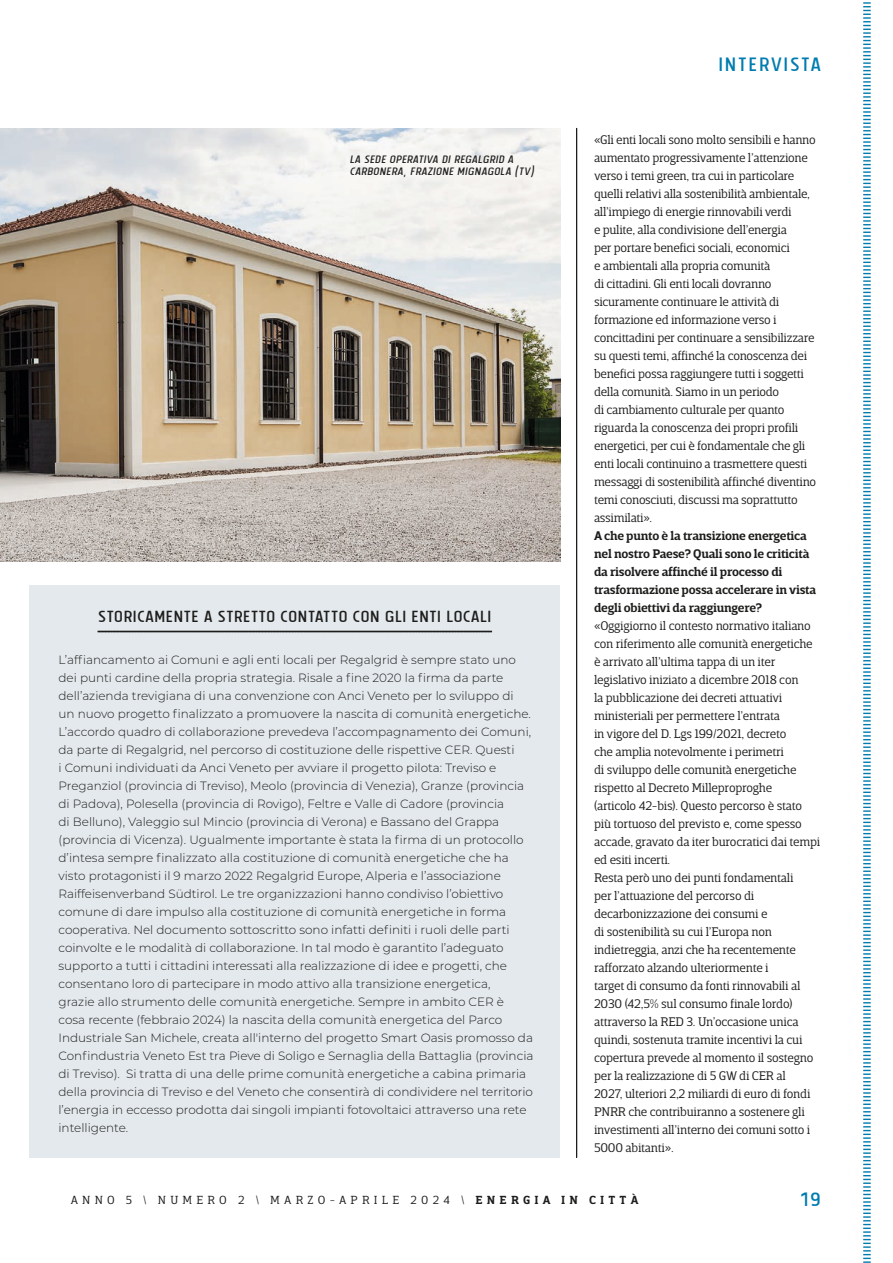
<style>
.page{position:relative;width:893px;height:1263px;background:#fff}
.page>*{position:absolute;margin:0;border:0;box-sizing:border-box;transform-origin:0 0}
.t1{font:27px "Tolyer Bookno.1";letter-spacing:.04em;color:#007cb0}
.t2{font:22.5px "Tolyer Bookno.1";color:#1d1d1b}
.t3{font:italic 15px/12px "Tolyer Bookno.1";color:#1d1d1b}
.t4{font:300 12.75px/18px "Breve Slab Text";letter-spacing:-.02em;color:#1d1d1b}
.t5{font:600 12.75px/18px "Breve Slab Text";letter-spacing:-.02em;color:#1d1d1b}
.t6{font:300 12px/18px "Montserrat";color:#1d1d1b}
.t7{font:300 12px "Breve Slab Text";letter-spacing:.35em;color:#1d1d1b}
.s1{font-weight:600}
</style>
<div class="page">
<svg style="left:863px;top:2px;width:8px;height:1261px"></svg>
<svg style="left:576px;top:128px;width:1px;height:1029px"></svg>
<div style="left:29px;top:585px;width:531px;height:572px;background:#e4e9ed"></div>
<svg style="left:98px;top:630px;width:394px;height:2px"></svg>
<img style="left:0;top:128px;width:560px;height:433px">
<p class="t3" style="left:349px;top:153px;width:186px">LA SEDE OPERATIVA DI REGALGRID A<br>CARBONERA, FRAZIONE MIGNAGOLA (TV)</p>
<h2 class="t2" style="left:98px;top:605px;width:395px">STORICAMENTE A STRETTO CONTATTO CON GLI ENTI LOCALI</h2>
<p class="t6" style="left:59px;top:650px;width:476px">L’affiancamento ai Comuni e agli enti locali per Regalgrid è sempre stato uno dei punti cardine della propria strategia. Risale a fine 2020 la firma da parte dell’azienda trevigiana di una convenzione con Anci Veneto per lo sviluppo di<br>un nuovo progetto finalizzato a promuovere la nascita di comunità energetiche.<br>L’accordo quadro di collaborazione prevedeva l’accompagnamento dei Comuni, da parte di Regalgrid, nel percorso di costituzione delle rispettive CER. Questi<br>i Comuni individuati da Anci Veneto per avviare il progetto pilota: Treviso e Preganziol (provincia di Treviso), Meolo (provincia di Venezia), Granze (provincia di Padova), Polesella (provincia di Rovigo), Feltre e Valle di Cadore (provincia<br>di Belluno), Valeggio sul Mincio (provincia di Verona) e Bassano del Grappa (provincia di Vicenza). Ugualmente importante è stata la firma di un protocollo d’intesa sempre finalizzato alla costituzione di comunità energetiche che ha visto protagonisti il 9 marzo 2022 Regalgrid Europe, Alperia e l’associazione Raiffeisenverband Südtirol. Le tre organizzazioni hanno condiviso l’obiettivo comune di dare impulso alla costituzione di comunità energetiche in forma cooperativa. Nel documento sottoscritto sono infatti definiti i ruoli delle parti coinvolte e le modalità di collaborazione. In tal modo è garantito l’adeguato supporto a tutti i cittadini interessati alla realizzazione di idee e progetti, che consentano loro di partecipare in modo attivo alla transizione energetica,<br>grazie allo strumento delle comunità energetiche. Sempre in ambito CER è cosa recente (febbraio 2024) la nascita della comunità energetica del Parco Industriale San Michele, creata all'interno del progetto Smart Oasis promosso da Confindustria Veneto Est tra Pieve di Soligo e Sernaglia della Battaglia (provincia di Treviso). Si tratta di una delle prime comunità energetiche a cabina primaria della provincia di Treviso e del Veneto che consentirà di condividere nel territorio l’energia in eccesso prodotta dai singoli impianti fotovoltaici attraverso una rete intelligente.</p>
<h1 class="t1" style="left:718px;top:51px;width:105px">INTERVISTA</h1>
<p class="t4" style="left:594px;top:131px;width:224px">«Gli enti locali sono molto sensibili e hanno aumentato progressivamente l’attenzione verso i temi green, tra cui in particolare quelli relativi alla sostenibilità ambientale, all’impiego di energie rinnovabili verdi<br>e pulite, alla condivisione dell’energia<br>per portare benefici sociali, economici<br>e ambientali alla propria comunità<br>di cittadini. Gli enti locali dovranno sicuramente continuare le attività di formazione ed informazione verso i concittadini per continuare a sensibilizzare su questi temi, affinché la conoscenza dei benefici possa raggiungere tutti i soggetti della comunità. Siamo in un periodo<br>di cambiamento culturale per quanto riguarda la conoscenza dei propri profili energetici, per cui è fondamentale che gli enti locali continuino a trasmettere questi messaggi di sostenibilità affinché diventino temi conosciuti, discussi ma soprattutto assimilati».</p>
<p class="t5" style="left:594px;top:527px;width:224px">A che punto è la transizione energetica nel nostro Paese? Quali sono le criticità da risolvere affinché il processo di trasformazione possa accelerare in vista degli obiettivi da raggiungere?</p>
<p class="t4" style="left:594px;top:617px;width:228px">«Oggigiorno il contesto normativo italiano con riferimento alle comunità energetiche è arrivato all’ultima tappa di un iter legislativo iniziato a dicembre 2018 con<br>la pubblicazione dei decreti attuativi ministeriali per permettere l’entrata<br>in vigore del D. Lgs 199/2021, decreto<br>che amplia notevolmente i perimetri<br>di sviluppo delle comunità energetiche rispetto al Decreto Milleproproghe<br>(articolo 42-bis). Questo percorso è stato più tortuoso del previsto e, come spesso accade, gravato da iter burocratici dai tempi ed esiti incerti.<br>Resta però uno dei punti fondamentali<br>per l’attuazione del percorso di decarbonizzazione dei consumi e<br>di sostenibilità su cui l’Europa non indietreggia, anzi che ha recentemente rafforzato alzando ulteriormente i<br>target di consumo da fonti rinnovabili al 2030 (42,5% sul consumo finale lordo) attraverso la RED 3. Un’occasione unica quindi, sostenuta tramite incentivi la cui copertura prevede al momento il sostegno per la realizzazione di 5 GW di CER al<br>2027, ulteriori 2,2 miliardi di euro di fondi PNRR che contribuiranno a sostenere gli investimenti all’interno dei comuni sotto i 5000 abitanti».</p>
<p class="t7" style="left:71px;top:1193px;width:569px">ANNO 5 \ NUMERO 2 \ MARZO-APRILE 2024 \ <span class="s1">ENERGIA IN CITTÀ</span></p>
<h1 class="t1" style="left:801px;top:1185px;width:22px">19</h1>
</div>
